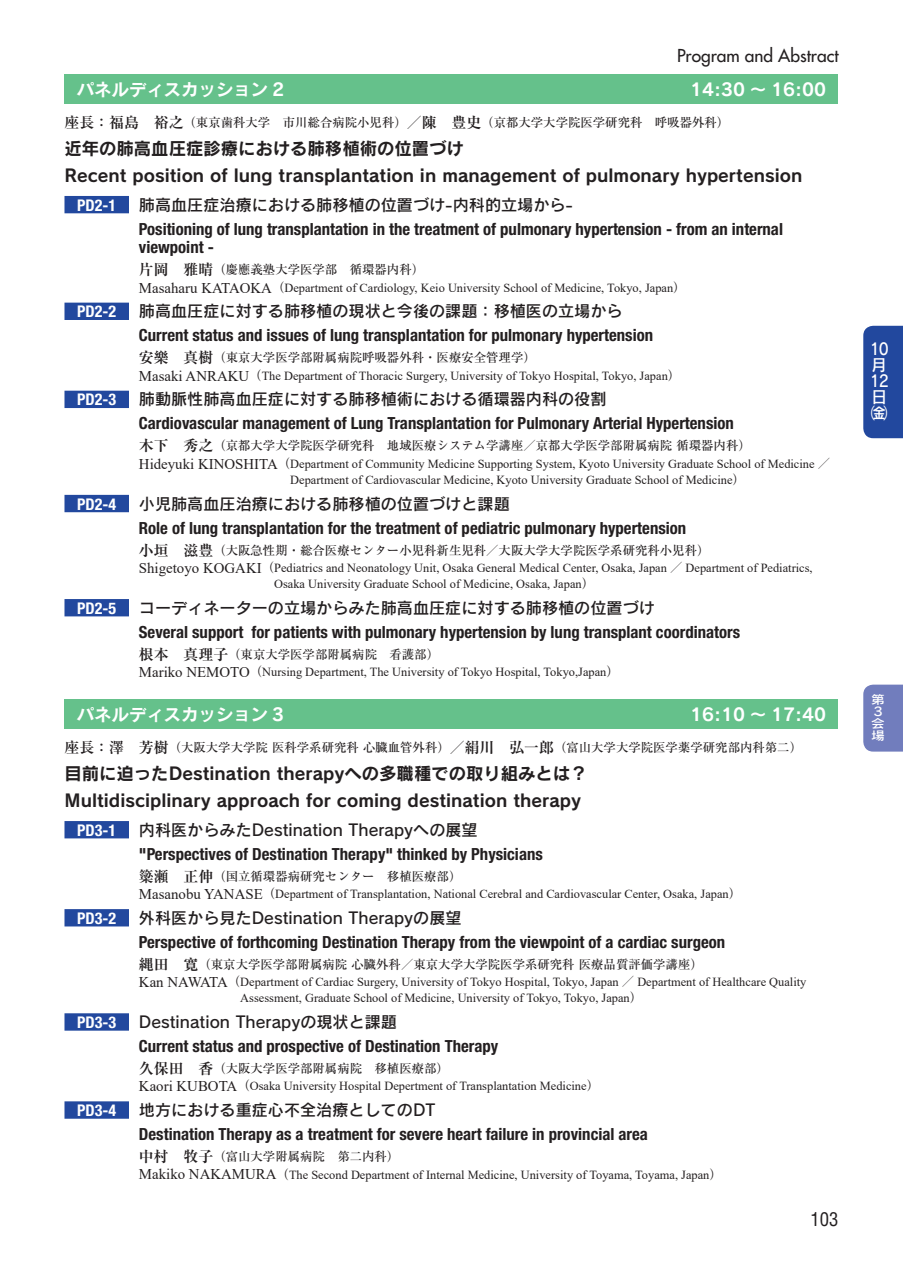
<style>
.page{position:relative;width:903px;height:1275px;background:#fff}
.page>*{position:absolute;margin:0;border:0;box-sizing:border-box;transform-origin:0 0}
.t1{font:condensed 18.55px "Helvetica LT Std";color:#231f20}
.t2{font:17.32px/27.3px "Rodin Pro N B";color:#231f20}
.t3{font:17.32px "Rodin Pro N B";color:#fff}
.t4{font:500 17.32px "Futura Std";color:#231f20}
.t5{font:700 condensed 16.8px/18.6px "Helvetica Neue LT Std";color:#231f20}
.t6{font:16.1px "Rodin Pro N DB";color:#231f20}
.t7{font:700 condensed 16.1px "Helvetica Neue LT Std";color:#fff}
.t8{font:16.1px/16.1px "Rodin Pro N DB";color:#fff;scale:.9 1}
.t9{font:12.42px/16.1px "Times New Roman";color:#231f20}
.t10{font:500 12.42px "Ryumin Pr 6";color:#231f20}
.t11{font:500 12.42px "Ryumin Pr 6 N";color:#231f20}
.t12{font:12.08px/12.1px "Rodin Pro N DB";color:#fff;scale:1.14 1}
.s1{font-weight:700;font-size:14.88px}
.s2{font-family:"Ryumin Pr 6 N";font-weight:700;font-size:14.88px}
.s3{font-size:14.88px}
.s4{font-family:"Ryumin Pr 6 N";font-weight:500}
</style>
<div class="page">
<div style="left:64px;top:74px;width:774px;height:30px;background:#65c18b"></div>
<div style="left:64px;top:196px;width:65px;height:17px;background:#22489e"></div>
<div style="left:64px;top:303px;width:65px;height:17px;background:#22489e"></div>
<div style="left:64px;top:391px;width:65px;height:17px;background:#22489e"></div>
<div style="left:64px;top:495px;width:65px;height:17px;background:#22489e"></div>
<div style="left:64px;top:599px;width:65px;height:17px;background:#22489e"></div>
<div style="left:64px;top:699px;width:774px;height:30px;background:#65c18b"></div>
<div style="left:64px;top:821px;width:65px;height:17px;background:#22489e"></div>
<div style="left:64px;top:909px;width:65px;height:17px;background:#22489e"></div>
<div style="left:64px;top:1013px;width:65px;height:18px;background:#22489e"></div>
<div style="left:64px;top:1101px;width:65px;height:18px;background:#22489e"></div>
<div style="left:863px;top:685px;width:40px;height:67px;background:#717dbd"></div>
<div style="left:863px;top:326px;width:40px;height:112px;background:#22489e"></div>
<h2 class="t4" style="left:677px;top:44px;width:163px">Program and Abstract</h2>
<h2 class="t3" style="left:77px;top:77px;width:209px">パネルディスカッション 2</h2>
<h2 class="t3" style="left:690px;top:77px;width:137px">14:30 ～ 16:00</h2>
<p class="t11" style="left:64px;top:112px;width:666px"><span class="s1">座長：福島　裕之</span>（東京歯科大学　市川総合病院小児科）<span class="s1">／陳　豊史</span>（京都大学大学院医学研究科　呼吸器外科）</p>
<h2 class="t2" style="left:64px;top:134px;width:739px">近年の肺高血圧症診療における肺移植術の位置づけ<br>Recent position of lung transplantation in management of pulmonary hypertension</h2>
<p class="t7" style="left:77px;top:195px;width:41px">PD2-1</p>
<p class="t6" style="left:139px;top:194px;width:436px">肺高血圧症治療における肺移植の位置づけ-内科的立場から-</p>
<h3 class="t5" style="left:139px;top:219px;width:646px">Positioning of lung transplantation in the treatment of pulmonary hypertension - from an internal viewpoint -</h3>
<p class="t10" style="left:139px;top:260px;width:287px"><span class="s2">片岡　雅晴</span>（慶應義塾大学医学部　循環器内科）</p>
<p class="t9" style="left:139px;top:279px;width:548px"><span class="s3">Masaharu KATAOKA</span><span class="s4">（</span> Department of Cardiology, Keio University School of Medicine, Tokyo, Japan<span class="s4">）</span></p>
<p class="t7" style="left:77px;top:302px;width:41px">PD2-2</p>
<p class="t6" style="left:139px;top:301px;width:485px">肺高血圧症に対する肺移植の現状と今後の課題：移植医の立場から</p>
<h3 class="t5" style="left:139px;top:326px;width:516px">Current status and issues of lung transplantation for pulmonary hypertension</h3>
<p class="t10" style="left:139px;top:348px;width:398px"><span class="s2">安樂　真樹</span>（東京大学医学部附属病院呼吸器外科・医療安全管理学）</p>
<p class="t9" style="left:139px;top:367px;width:543px"><span class="s3">Masaki ANRAKU</span><span class="s4">（</span> The Department of Thoracic Surgery, University of Tokyo Hospital, Tokyo, Japan<span class="s4">）</span></p>
<p class="t7" style="left:77px;top:390px;width:41px">PD2-3</p>
<p class="t6" style="left:139px;top:389px;width:469px">肺動脈性肺高血圧症に対する肺移植術における循環器内科の役割</p>
<h3 class="t5" style="left:139px;top:414px;width:596px">Cardiovascular management of Lung Transplantation for Pulmonary Arterial Hypertension</h3>
<p class="t10" style="left:139px;top:436px;width:613px"><span class="s2">木下　秀之</span>（京都大学大学院医学研究科　地域医療システム学講座／京都大学医学部附属病院循環器内科）</p>
<p class="t9" style="left:290px;top:455px;width:541px;text-indent:-151px"><span class="s3">Hideyuki KINOSHITA</span><span class="s4">（</span> Department of Community Medicine Supporting System, Kyoto University Graduate School of Medicine <span class="s4">／<br></span>Department of Cardiovascular Medicine, Kyoto University Graduate School of Medicine<span class="s4">）</span></p>
<p class="t7" style="left:77px;top:494px;width:41px">PD2-4</p>
<p class="t6" style="left:139px;top:493px;width:372px">小児肺高血圧治療における肺移植の位置づけと課題</p>
<h3 class="t5" style="left:139px;top:518px;width:549px">Role of lung transplantation for the treatment of pediatric pulmonary hypertension</h3>
<p class="t10" style="left:139px;top:540px;width:572px"><span class="s2">小垣　滋豊</span>（大阪急性期・総合医療センター小児科新生児科／大阪大学大学院医学系研究科小児科）</p>
<p class="t9" style="left:274px;top:559px;width:540px;text-indent:-135px"><span class="s3">Shigetoyo KOGAKI</span><span class="s4">（</span> Pediatrics and Neonatology Unit, Osaka General Medical Center, Osaka, Japan <span class="s4">／</span> Department of Pediatrics,<br>Osaka University Graduate School of Medicine, Osaka, Japan<span class="s4">）</span></p>
<p class="t7" style="left:77px;top:598px;width:41px">PD2-5</p>
<p class="t6" style="left:139px;top:597px;width:517px">コーディネーターの立場からみた肺高血圧症に対する肺移植の位置づけ</p>
<h3 class="t5" style="left:139px;top:622px;width:603px">Several support for patients with pulmonary hypertension by lung transplant coordinators</h3>
<p class="t10" style="left:139px;top:644px;width:302px"><span class="s2">根本　真理子</span>（東京大学医学部附属病院　看護部）</p>
<p class="t9" style="left:139px;top:664px;width:481px"><span class="s3">Mariko NEMOTO</span><span class="s4">（</span> Nursing Department, The University of Tokyo Hospital, Tokyo,Japan<span class="s4">）</span></p>
<h2 class="t3" style="left:77px;top:702px;width:209px">パネルディスカッション 3</h2>
<h2 class="t3" style="left:690px;top:702px;width:137px">16:10 ～ 17:40</h2>
<p class="t11" style="left:64px;top:737px;width:739px"><span class="s1">座長：澤　芳樹</span>（大阪大学大学院医科学系研究科心臓血管外科）<span class="s1">／絹川　弘一郎</span>（富山大学大学院医学薬学研究部内科第二）</p>
<h2 class="t2" style="left:64px;top:759px;width:525px">目前に迫ったDestination therapyへの多職種での取り組みとは？<br>Multidisciplinary approach for coming destination therapy</h2>
<p class="t7" style="left:77px;top:820px;width:41px">PD3-1</p>
<p class="t6" style="left:139px;top:819px;width:340px">内科医からみたDestination Therapyへの展望</p>
<h3 class="t5" style="left:139px;top:844px;width:405px">"Perspectives of Destination Therapy" thinked by Physicians</h3>
<p class="t10" style="left:139px;top:866px;width:324px"><span class="s2">簗瀬　正伸</span>（国立循環器病研究センター　移植医療部）</p>
<p class="t9" style="left:139px;top:886px;width:604px"><span class="s3">Masanobu YANASE</span><span class="s4">（</span> Department of Transplantation, National Cerebral and Cardiovascular Center, Osaka, Japan<span class="s4">）</span></p>
<p class="t7" style="left:77px;top:908px;width:41px">PD3-2</p>
<p class="t6" style="left:139px;top:907px;width:324px">外科医から見たDestination Therapyの展望</p>
<h3 class="t5" style="left:139px;top:932px;width:588px">Perspective of forthcoming Destination Therapy from the viewpoint of a cardiac surgeon</h3>
<p class="t10" style="left:139px;top:954px;width:565px"><span class="s2">縄田　寛</span>（東京大学医学部附属病院心臓外科／東京大学大学院医学系研究科医療品質評価学講座）</p>
<p class="t9" style="left:240px;top:974px;width:568px;text-indent:-101px"><span class="s3">Kan NAWATA</span><span class="s4">（</span> Department of Cardiac Surgery, University of Tokyo Hospital, Tokyo, Japan <span class="s4">／</span> Department of Healthcare Quality<br>Assessment, Graduate School of Medicine, University of Tokyo, Tokyo, Japan<span class="s4">）</span></p>
<p class="t7" style="left:77px;top:1012px;width:41px">PD3-3</p>
<p class="t6" style="left:139px;top:1011px;width:260px">Destination Therapyの現状と課題</p>
<h3 class="t5" style="left:139px;top:1037px;width:361px">Current status and prospective of Destination Therapy</h3>
<p class="t10" style="left:139px;top:1059px;width:312px"><span class="s2">久保田　香</span>（大阪大学医学部附属病院　移植医療部）</p>
<p class="t9" style="left:139px;top:1078px;width:462px"><span class="s3">Kaori KUBOTA</span><span class="s4">（</span> Osaka University Hospital Depertment of Transplantation Medicine<span class="s4">）</span></p>
<p class="t7" style="left:77px;top:1100px;width:41px">PD3-4</p>
<p class="t6" style="left:139px;top:1099px;width:298px">地方における重症心不全治療としてのDT</p>
<h3 class="t5" style="left:139px;top:1125px;width:510px">Destination Therapy as a treatment for severe heart failure in provincial area</h3>
<p class="t10" style="left:139px;top:1147px;width:262px"><span class="s2">中村　牧子</span>（富山大学附属病院　第二内科）</p>
<p class="t9" style="left:139px;top:1166px;width:584px"><span class="s3">Makiko NAKAMURA</span><span class="s4">（</span> The Second Department of Internal Medicine, University of Toyama, Toyama, Japan<span class="s4">）</span></p>
<h1 class="t1" style="left:810px;top:1207px;width:29px">103</h1>
<p class="t8" style="left:870px;top:340px;width:23px">10月<br>12日㈮</p>
<p class="t12" style="left:871px;top:692px;width:13px">第<br>3会場</p>
</div>
